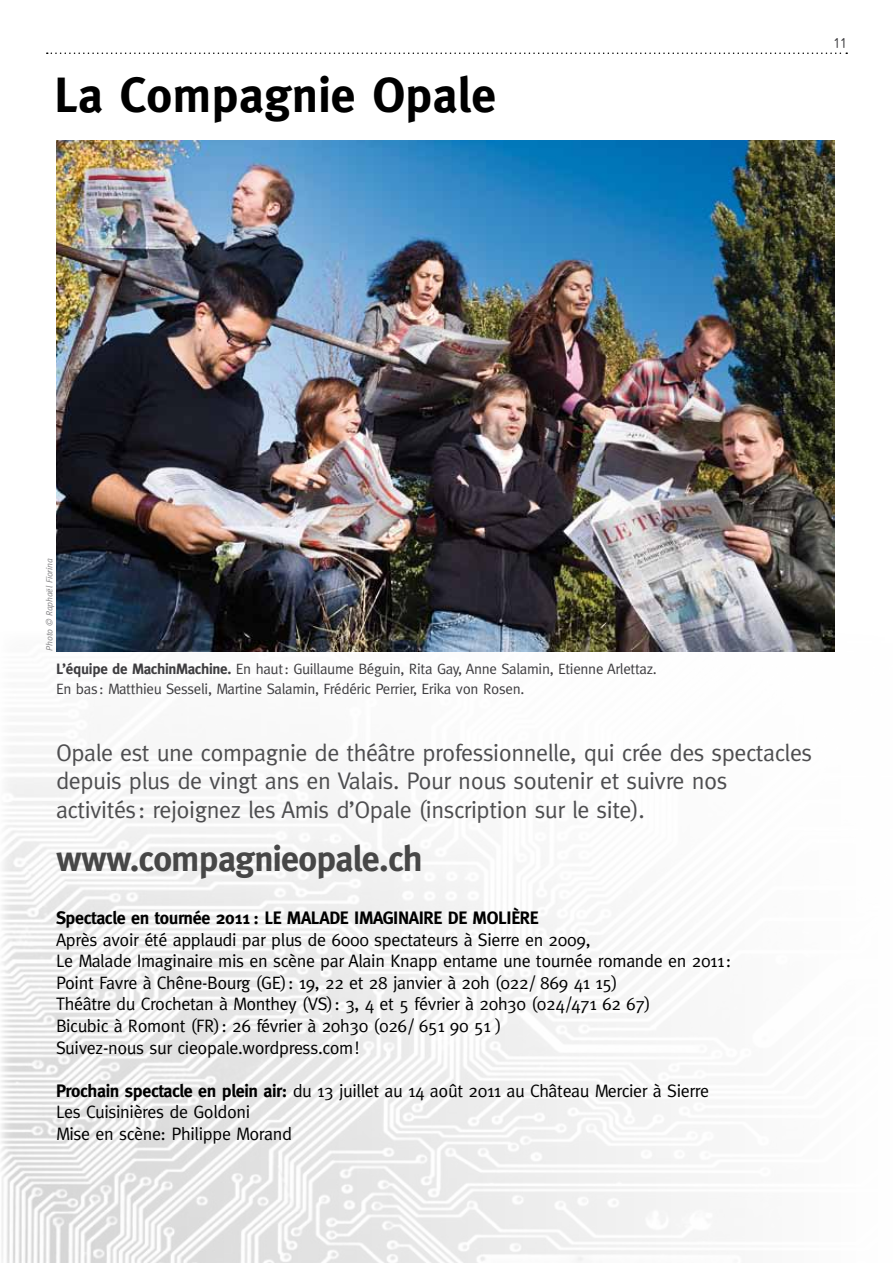
<style>
.page{position:relative;width:893px;height:1263px;background:#fff}
.page>*{position:absolute;margin:0;border:0;box-sizing:border-box;transform-origin:0 0}
.t1{font:700 49.5px "Meta";letter-spacing:.005em;color:#000}
.t2{font:700 36px "Meta";letter-spacing:-.02em;color:#474747}
.t3{font:24px/28.5px "Meta";letter-spacing:-.02em;color:#4e4e50}
.t4{font:18px/21.6px "Meta";letter-spacing:-.02em;color:#000}
.t5{font:15px/19.5px "Meta";letter-spacing:-.02em;color:#3e3d40}
.t6{font:15px "Isonorm BEFOP";color:#3e3d40}
.t7{font:italic 9px "Meta";letter-spacing:-.02em;color:#3e3d40}
.s1{font-weight:700}
</style>
<div class="page">
<svg style="left:47px;top:53px;width:800px;height:1px"></svg>
<img style="left:1px;top:651px;width:834px;height:612px">
<img style="left:56px;top:141px;width:779px;height:510px">
<p class="t1" style="left:54px;top:66px;width:444px">La Compagnie Opale</p>
<p class="t6" style="left:833px;top:35px;width:15px">11</p>
<p class="t7" style="left:44px;top:651px;width:94px;rotate:-90deg">Photo © Raphaël Fiorina</p>
<p class="t5" style="left:56px;top:659px;width:602px"><span class="s1">L’équipe de MachinMachine.</span> En haut: Guillaume Béguin, Rita Gay, Anne Salamin, Etienne Arlettaz.<br>En bas: Matthieu Sesseli, Martine Salamin, Frédéric Perrier, Erika von Rosen.</p>
<p class="t3" style="left:56px;top:738px;width:758px">Opale est une compagnie de théâtre professionnelle, qui crée des spectacles depuis plus de vingt ans en Valais. Pour nous soutenir et suivre nos activités: rejoignez les Amis d’Opale (inscription sur le site).</p>
<p class="t2" style="left:56px;top:838px;width:368px">www.compagnieopale.ch</p>
<p class="t4" style="left:56px;top:907px;width:677px"><span class="s1">Spectacle en tournée 2011 : LE MALADE IMAGINAIRE DE MOLIÈRE<br></span>Après avoir été applaudi par plus de 6000 spectateurs à Sierre en 2009,<br>Le Malade Imaginaire mis en scène par Alain Knapp entame une tournée romande en 2011:<br>Point Favre à Chêne-Bourg (GE): 19, 22 et 28 janvier à 20h (022/ 869 41 15)<br>Théâtre du Crochetan à Monthey (VS): 3, 4 et 5 février à 20h30 (024/471 62 67)<br>Bicubic à Romont (FR): 26 février à 20h30 (026/ 651 90 51 )<br>Suivez-nous sur cieopale.wordpress.com!</p>
<p class="t4" style="left:56px;top:1079px;width:654px"><span class="s1">Prochain spectacle en plein air:</span> du 13 juillet au 14 août 2011 au Château Mercier à Sierre<br>Les Cuisinières de Goldoni<br>Mise en scène: Philippe Morand</p>
</div>
